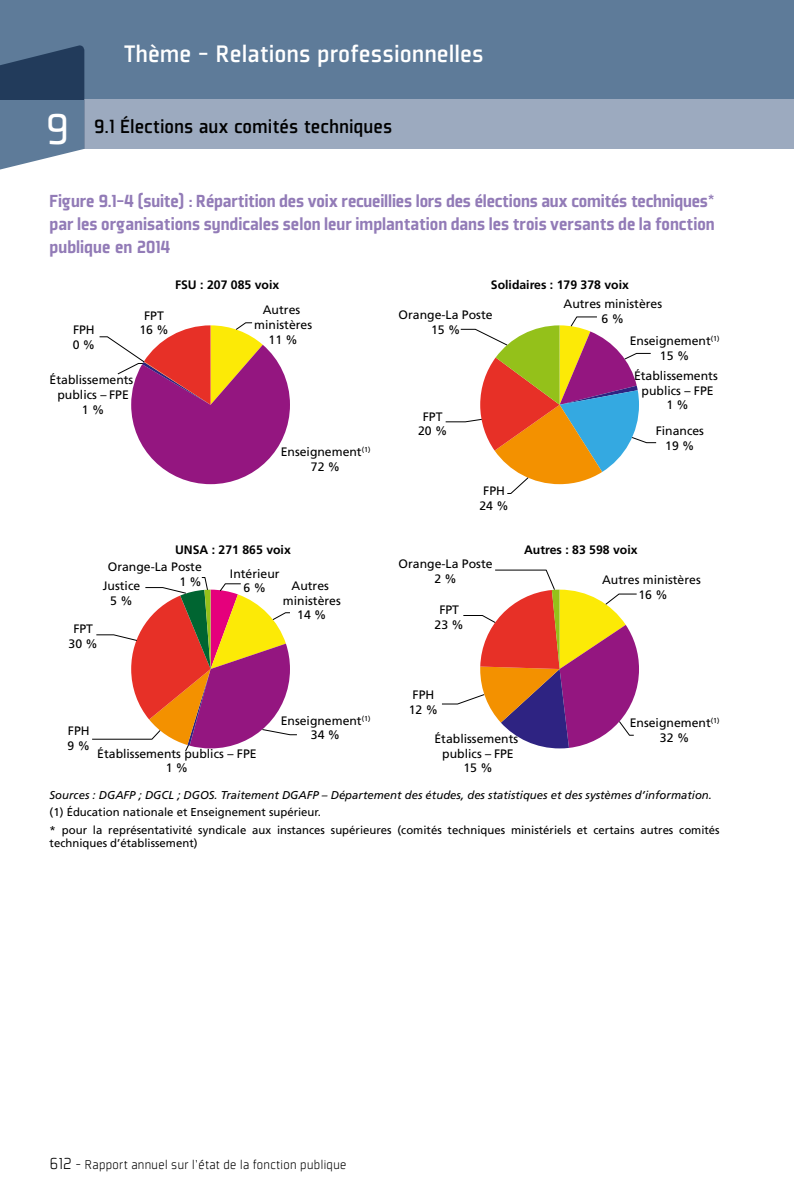
<style>
.page{position:relative;width:794px;height:1191px;background:#fff}
.page>*{position:absolute;margin:0;border:0;box-sizing:border-box;transform-origin:0 0}
.t1{font:47.25px "Plexes";color:#fff}
.t2{font:500 26.25px "Plexes";color:#fff}
.t3{font:500 21px "Plexes";color:#000}
.t4{font:900 19.25px/23.1px "Plexes";color:#927bb7;text-align:justify}
.t5{font:300 14px "Plexes";letter-spacing:-.02em;color:#000}
.t6{font:12.25px/14.7px "Frutiger LT Std";color:#000;text-align:center}
.t7{font:700 12.25px "Frutiger LT Std";color:#000}
.t8{font:11.38px/17.3px "Frutiger LT Std";color:#000}
.t9{font:italic 11.38px "Frutiger LT Std";color:#000}
.s1{font-size:17.5px}
</style>
<div class="page">
<div style="left:0;top:0;width:794px;height:99px;background:#5e7b99"></div>
<div style="left:84px;top:99px;width:710px;height:50px;background:#9caabf"></div>
<svg style="left:0;top:45px;width:84px;height:125px"></svg>
<svg style="left:99px;top:322px;width:191px;height:162px"></svg>
<svg style="left:445px;top:316px;width:212px;height:178px"></svg>
<svg style="left:92px;top:577px;width:205px;height:175px"></svg>
<svg style="left:442px;top:569px;width:197px;height:179px"></svg>
<h2 class="t2" style="left:124px;top:40px;width:361px">Thème - Relations professionnelles</h2>
<h1 class="t1" style="left:46px;top:104px;width:25px">9</h1>
<h3 class="t3" style="left:94px;top:115px;width:300px">9.1 Élections aux comités techniques</h3>
<h3 class="t4" style="left:50px;top:189px;width:666px">Figure 9.1-4 (suite) : Répartition des voix recueillies lors des élections aux comités techniques* par les organisations syndicales selon leur implantation dans les trois versants de la fonction publique en 2014</h3>
<p class="t6" style="left:73px;top:323px;width:24px;text-align:left">FPH<br>0 %</p>
<p class="t6" style="left:139px;top:308px;width:31px">FPT<br>16 %</p>
<p class="t7" style="left:175px;top:278px;width:106px">FSU : 207 085 voix</p>
<p class="t6" style="left:254px;top:303px;width:59px">Autres ministères<br>11 %</p>
<p class="t6" style="left:50px;top:373px;width:85px">Établissements publics – FPE<br>1 %</p>
<p class="t6" style="left:281px;top:445px;width:91px">Enseignement<sup>(1)<br></sup>72 %</p>
<p class="t7" style="left:175px;top:542px;width:117px">UNSA : 271 865 voix</p>
<p class="t6" style="left:108px;top:559px;width:95px;text-align:right">Orange-La Poste<br>1 %</p>
<p class="t6" style="left:103px;top:578px;width:39px">Justice<br>5 %</p>
<p class="t6" style="left:69px;top:621px;width:31px">FPT<br>30 %</p>
<p class="t6" style="left:230px;top:566px;width:51px">Intérieur<br>6 %</p>
<p class="t6" style="left:283px;top:578px;width:59px">Autres ministères<br>14 %</p>
<p class="t6" style="left:68px;top:723px;width:24px;text-align:left">FPH<br>9 %</p>
<p class="t6" style="left:97px;top:746px;width:161px">Établissements publics – FPE<br>1 %</p>
<p class="t6" style="left:281px;top:713px;width:91px">Enseignement<sup>(1)<br></sup>34 %</p>
<p class="t7" style="left:491px;top:278px;width:140px">Solidaires : 179 378 voix</p>
<p class="t6" style="left:399px;top:308px;width:95px">Orange-La Poste<br>15 %</p>
<p class="t6" style="left:418px;top:409px;width:31px">FPT<br>20 %</p>
<p class="t6" style="left:479px;top:483px;width:31px">FPH<br>24 %</p>
<p class="t6" style="left:399px;top:557px;width:95px">Orange-La Poste<br>2 %</p>
<p class="t6" style="left:434px;top:602px;width:31px">FPT<br>23 %</p>
<p class="t6" style="left:563px;top:297px;width:100px">Autres ministères<br>6 %</p>
<p class="t6" style="left:630px;top:333px;width:91px">Enseignement<sup>(1)<br></sup>15 %</p>
<p class="t6" style="left:634px;top:368px;width:85px">Établissements publics – FPE<br>1 %</p>
<p class="t6" style="left:655px;top:423px;width:50px">Finances<br>19 %</p>
<p class="t7" style="left:524px;top:542px;width:115px">Autres : 83 598 voix</p>
<p class="t6" style="left:602px;top:572px;width:100px">Autres ministères<br>16 %</p>
<p class="t6" style="left:409px;top:687px;width:31px">FPH<br>12 %</p>
<p class="t6" style="left:630px;top:715px;width:91px">Enseignement<sup>(1)</sup></p>
<p class="t6" style="left:434px;top:731px;width:85px">Établissements</p>
<p class="t6" style="left:660px;top:730px;width:31px">32 %</p>
<p class="t6" style="left:442px;top:746px;width:73px">publics – FPE<br>15 %</p>
<p class="t9" style="left:50px;top:788px;width:664px">Sources : DGAFP ; DGCL ; DGOS. Traitement DGAFP – Département des études, des statistiques et des systèmes d’information.</p>
<p class="t8" style="left:50px;top:803px;width:671px">(1) Éducation nationale et Enseignement supérieur.<br>* pour la représentativité syndicale aux instances supérieures (comités techniques ministériels et certains autres comités</p>
<p class="t8" style="left:50px;top:834px;width:149px">techniques d’établissement)</p>
<p class="t5" style="left:50px;top:1157px;width:299px"><span class="s1">612</span> - Rapport annuel sur l’état de la fonction publique</p>
</div>
